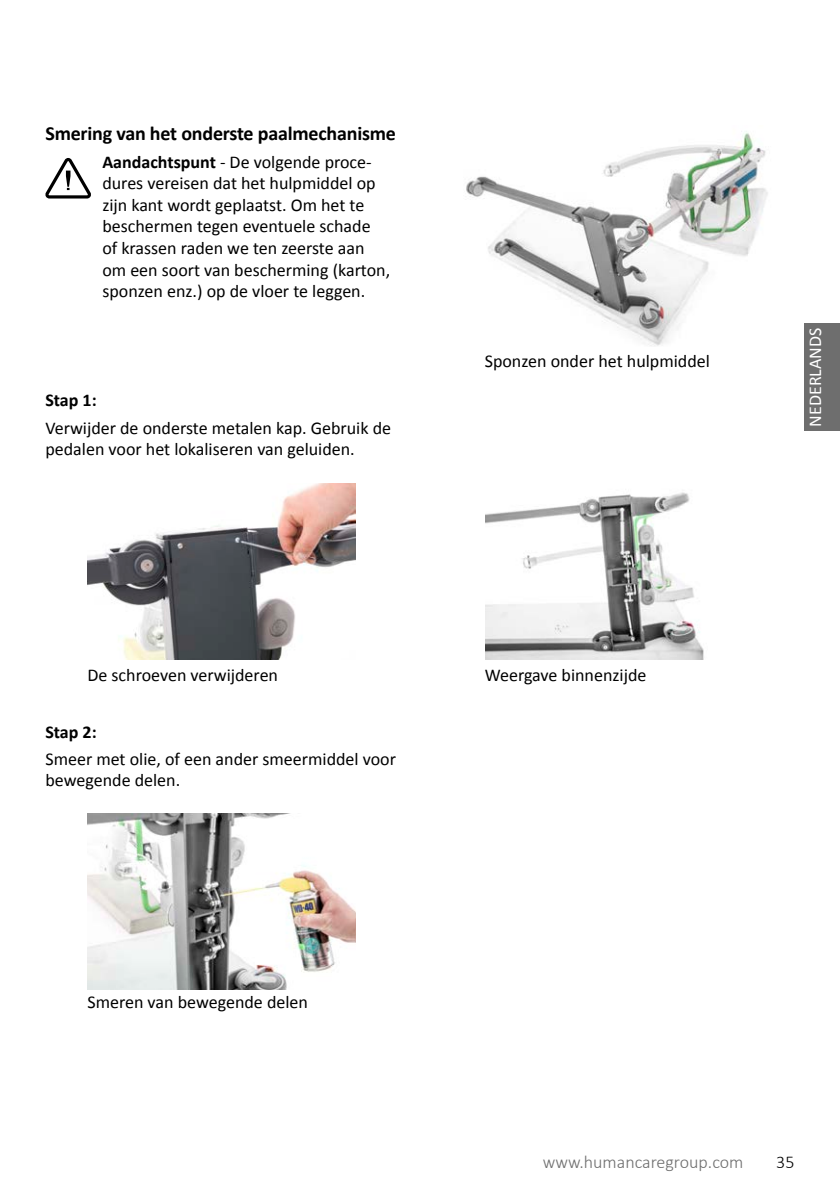
<style>
.page{position:relative;width:840px;height:1191px;background:#fff}
.page>*{position:absolute;margin:0;border:0;box-sizing:border-box;transform-origin:0 0}
.t1{font:700 20px "Calibri";letter-spacing:-.01em;color:#000}
.t2{font:18px/21.6px "Calibri";color:#000}
.t3{font:300 18px "Calibri";color:#6e6e6e}
.t4{font:700 18px "Calibri";color:#000}
.t5{font:18px "Calibri";color:#fff}
.t6{font:300 18px "Calibri";color:#000}
.s1{font-weight:700}
</style>
<div class="page">
<hr style="left:0;top:0;width:1px;height:108px;background:#6e6e6e">
<div style="left:803px;top:323px;width:36px;height:108px;background:#6e6e6e"></div>
<svg style="left:45px;top:158px;width:46px;height:40px"></svg>
<img style="left:88px;top:484px;width:267px;height:175px">
<img style="left:485px;top:492px;width:219px;height:167px">
<img style="left:88px;top:813px;width:267px;height:176px">
<img style="left:466px;top:131px;width:302px;height:215px">
<p class="t1" style="left:45px;top:120px;width:352px">Smering van het onderste paalmechanisme</p>
<p class="t2" style="left:102px;top:150px;width:289px"><span class="s1">Aandachtspunt</span> - De volgende proce&shy;dures vereisen dat het hulpmiddel op zijn kant wordt geplaatst. Om het te beschermen tegen eventuele schade<br>of krassen raden we ten zeerste aan om een soort van bescherming (karton, sponzen enz.) op de vloer te leggen.</p>
<p class="t4" style="left:45px;top:388px;width:53px">Stap 1:</p>
<p class="t2" style="left:45px;top:416px;width:347px">Verwijder de onderste metalen kap. Gebruik de pedalen voor het lokaliseren van geluiden.</p>
<p class="t2" style="left:484px;top:350px;width:226px">Sponzen onder het hulpmiddel</p>
<p class="t5" style="left:802px;top:427px;width:100px;rotate:-90deg">NEDERLANDS</p>
<p class="t2" style="left:87px;top:663px;width:192px">De schroeven verwijderen</p>
<p class="t2" style="left:484px;top:663px;width:163px">Weergave binnenzijde</p>
<p class="t4" style="left:45px;top:719px;width:53px">Stap 2:</p>
<p class="t2" style="left:45px;top:747px;width:352px">Smeer met olie, of een ander smeermiddel voor bewegende delen.</p>
<p class="t2" style="left:87px;top:990px;width:222px">Smeren van bewegende delen</p>
<p class="t3" style="left:542px;top:1151px;width:202px">www.humancaregroup.com</p>
<p class="t6" style="left:775px;top:1151px;width:20px">35</p>
</div>
